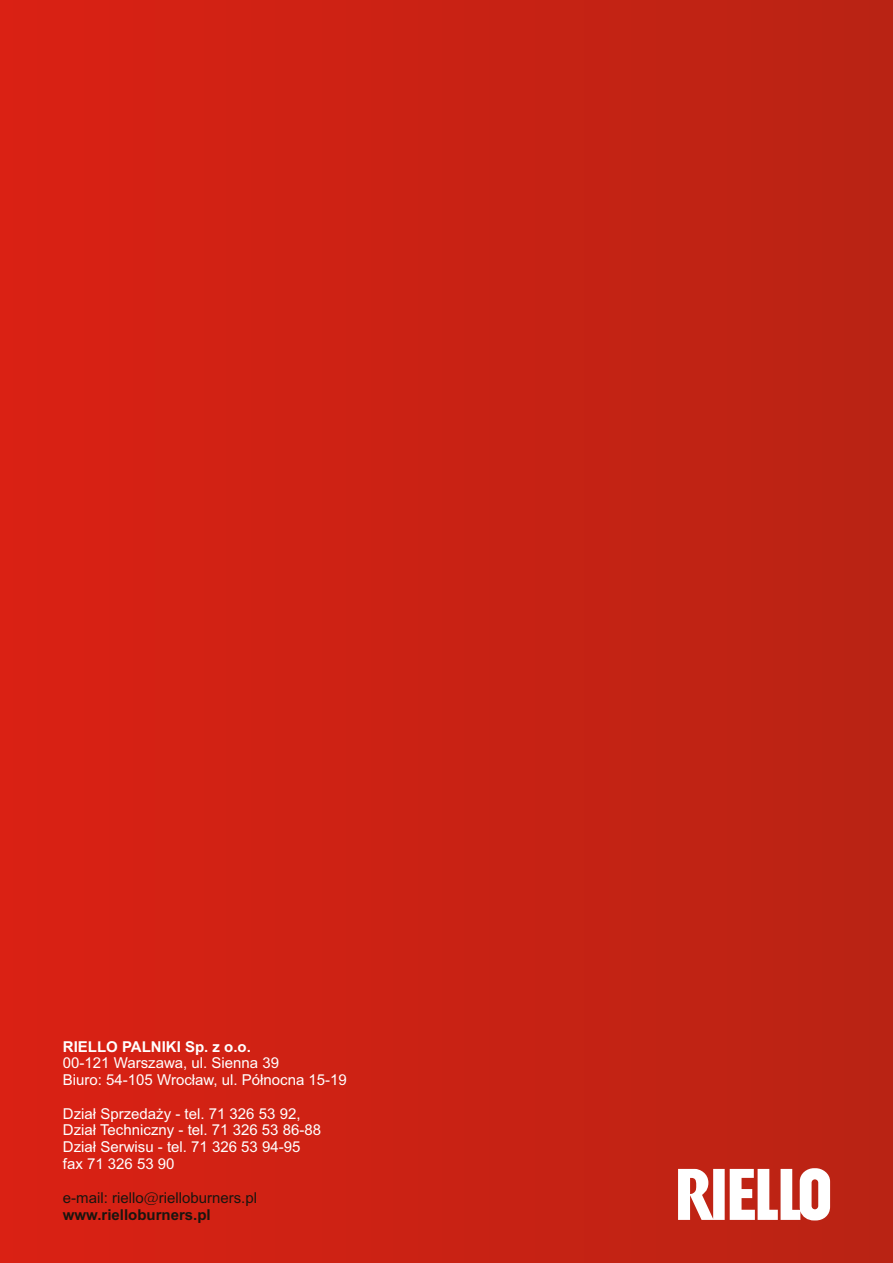
<style>
.page{position:relative;width:893px;height:1263px;background:#fff}
.page>*{position:absolute;margin:0;border:0;box-sizing:border-box;transform-origin:0 0}
.t1{font:15px/16.8px "Arial";color:#fff}
.t2{font:15px/17.1px "Arial";color:#1a150f}
.t3{font:700 15px "Arial";color:#fff}
.s1{font-family:"Avant Garde IT Cby BT"}
.s2{font-weight:700}
</style>
<div class="page">
<div style="left:0;top:0;width:893px;height:1263px;background:linear-gradient(to right,#da2114,#b92314)"></div>
<svg style="left:678px;top:1168px;width:152px;height:52px"></svg>
<p class="t3" style="left:63px;top:1041px;width:190px">RIELLO PALNIKI Sp. z o.o.</p>
<p class="t1" style="left:63px;top:1056px;width:286px">00-121 Warszawa, ul. Sienna 39<br>Biuro: 54-105 Wrocław, ul. Północna 15-19</p>
<p class="t1" style="left:63px;top:1106px;width:260px">Dział Sprzedaży - tel. 71 326 53 92,<br>Dział Techniczny - tel. 71 326 53 86-88<br>Dział Serwisu - tel. 71 326 53 94-95 fax 71 326 53 90</p>
<p class="t2" style="left:63px;top:1191px;width:196px">e-mail: riello<span class="s1">@</span>rielloburners.pl <span class="s2">www.rielloburners.pl</span></p>
</div>
